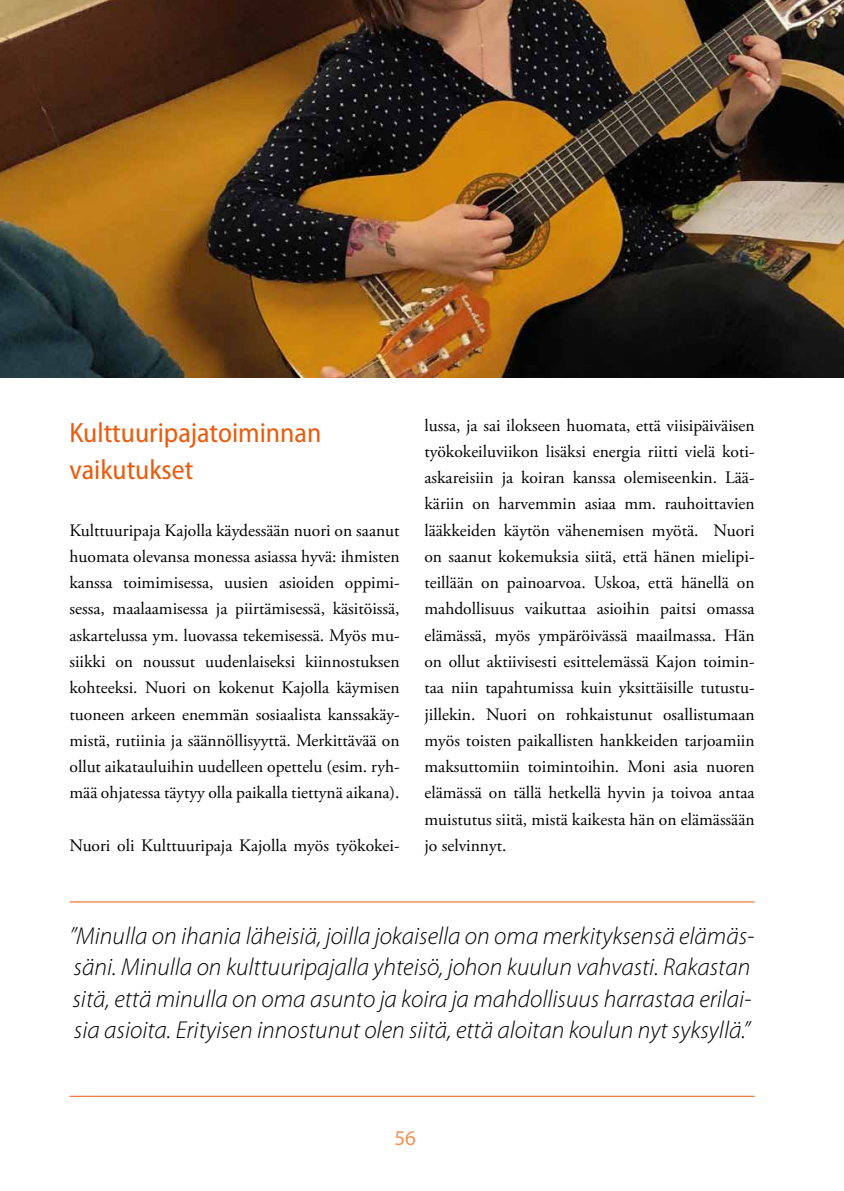
<style>
.page{position:relative;width:844px;height:1191px;background:#fff}
.page>*{position:absolute;margin:0;border:0;box-sizing:border-box;transform-origin:0 0}
.t1{font:semi-condensed 28px/36.8px "Myriad Pro";color:#ea5b0b}
.t2{font:italic 300 24.5px/31.5px "Myriad Pro";color:#000}
.t3{font:21px "Myriad Pro";color:#f39154}
.t4{font:17.5px/26.2px "Adobe Garamond Pro";color:#000;text-align:justify}
</style>
<div class="page">
<img style="left:0;top:0;width:843px;height:377px">
<hr style="left:69px;top:901px;width:685px;height:1px;background:#ea5b0b">
<hr style="left:69px;top:1095px;width:685px;height:1px;background:#ea5b0b">
<h1 class="t1" style="left:69px;top:415px;width:253px">Kulttuuripajatoiminnan vaikutukset</h1>
<p class="t4" style="left:69px;top:517px;width:331px">Kulttuuripaja Kajolla käydessään nuori on saanut huomata olevansa monessa asiassa hyvä: ihmisten kanssa toimimisessa, uusien asioiden oppimi&shy;sessa, maalaamisessa ja piirtämisessä, käsitöissä, askartelussa ym. luovassa tekemisessä. Myös mu&shy;siikki on noussut uudenlaiseksi kiinnostuksen kohteeksi. Nuori on kokenut Kajolla käymisen tuoneen arkeen enemmän sosiaalista kanssakäy&shy;mistä, rutiinia ja säännöllisyyttä. Merkittävää on ollut aikatauluihin uudelleen opettelu (esim. ryh&shy;mää ohjatessa täytyy olla paikalla tiettynä aikana).</p>
<p class="t4" style="left:69px;top:832px;width:331px">Nuori oli Kulttuuripaja Kajolla myös työkokei-</p>
<p class="t4" style="left:424px;top:412px;width:331px">lussa, ja sai ilokseen huomata, että viisipäiväisen työkokeiluviikon lisäksi energia riitti vielä koti&shy;askareisiin ja koiran kanssa olemiseenkin. Lää&shy;käriin on harvemmin asiaa mm. rauhoittavien lääkkeiden käytön vähenemisen myötä. Nuori on saanut kokemuksia siitä, että hänen mielipi&shy;teillään on painoarvoa. Uskoa, että hänellä on mahdollisuus vaikuttaa asioihin paitsi omassa elämässä, myös ympäröivässä maailmassa. Hän on ollut aktiivisesti esittelemässä Kajon toimin&shy;taa niin tapahtumissa kuin yksittäisille tutustu&shy;jillekin. Nuori on rohkaistunut osallistumaan myös toisten paikallisten hankkeiden tarjoamiin maksuttomiin toimintoihin. Moni asia nuoren elämässä on tällä hetkellä hyvin ja toivoa antaa muistutus siitä, mistä kaikesta hän on elämässään jo selvinnyt.</p>
<p class="t2" style="left:70px;top:920px;width:685px">”Minulla on ihania läheisiä, joilla jokaisella on oma merkityksensä elämäs&shy;säni. Minulla on kulttuuripajalla yhteisö, johon kuulun vahvasti. Rakastan sitä, että minulla on oma asunto ja koira ja mahdollisuus harrastaa erilai&shy;sia asioita. Erityisen innostunut olen siitä, että aloitan koulun nyt syksyllä.”</p>
<p class="t3" style="left:394px;top:1126px;width:23px">56</p>
</div>
